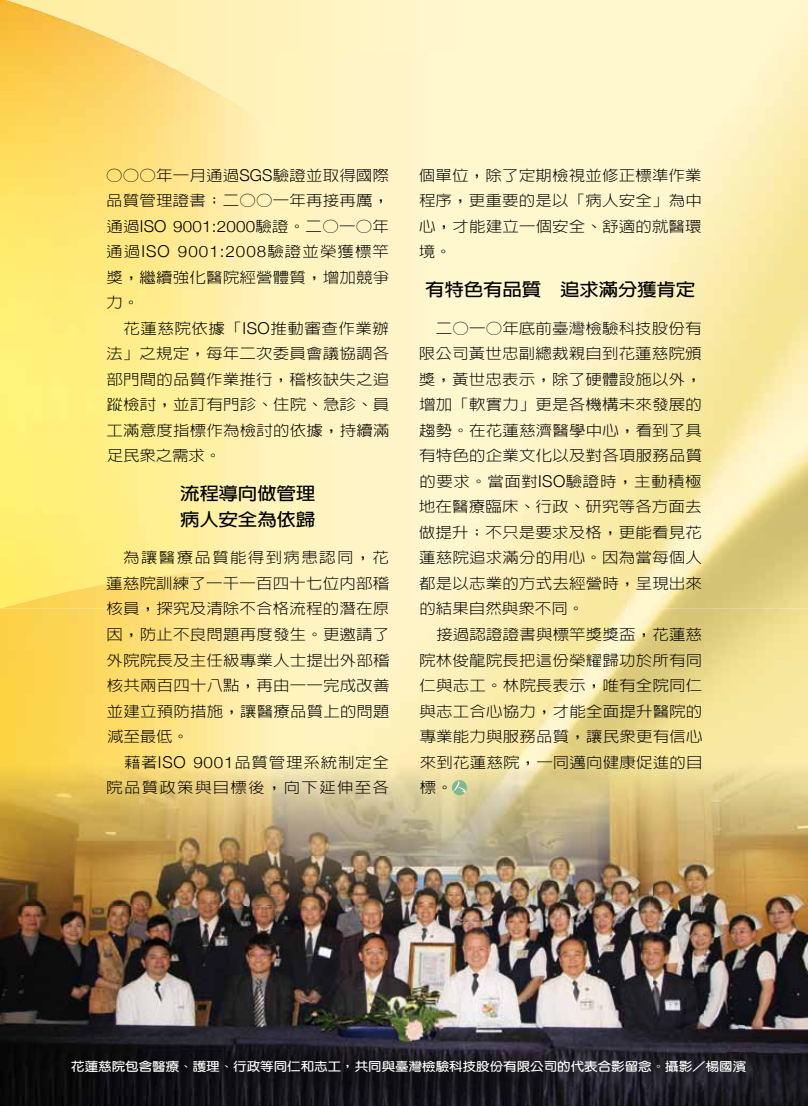
<style>
.page{position:relative;width:808px;height:1106px;background:#fff}
.page>*{position:absolute;margin:0;border:0;box-sizing:border-box;transform-origin:0 0}
.t1{font:700 17.55px/25.5px "Lin Gothic";letter-spacing:-.01em;color:#000;scale:1.11 1}
.t2{font:300 14.85px/25.5px "Lin Gothic";letter-spacing:.01em;color:#000;text-align:justify;scale:1.11 1}
.t3{font:300 14.85px/25.5px "Lin Gothic";letter-spacing:.075em;color:#000;text-align:right;scale:1.11 1}
.t4{font:700 12.15px "Yen Round";color:#fff;scale:1.11 1}
.s1{font-family:"Helvetica Neue";font-size:16.35px}
.s2{font-family:"Helvetica Neue";font-size:15.75px}
</style>
<div class="page">
<img style="left:0;top:0;width:289px;height:567px">
<img style="left:0;top:567px;width:289px;height:539px">
<img style="left:289px;top:608px;width:519px;height:498px">
<img style="left:718px;top:1037px;width:47px;height:11px">
<svg style="left:727px;top:1052px;width:28px;height:6px"></svg>
<svg style="left:739px;top:1020px;width:6px;height:10px"></svg>
<img style="left:718px;top:1034px;width:47px;height:1px">
<div style="left:452px;top:780px;width:15px;height:15px;background:#81b88e;border-radius:50%"></div>
<svg style="left:453px;top:780px;width:13px;height:13px"></svg>
<img style="left:0;top:166px;width:1px;height:343px">
<p class="t2" style="left:106px;top:162px;width:256px">○○○年一月通過<span class="s1">SGS</span>驗證並取得國際品質管理證書；二○○一年再接再厲，通過<span class="s1">ISO</span> <span class="s2">9001</span><span class="s1">:</span><span class="s2">2000</span>驗證。二○一○年通過<span class="s1">ISO</span> <span class="s2">9001</span><span class="s1">:</span><span class="s2">2008</span>驗證並榮獲標竿獎，繼續強化醫院經營體質，增加競爭力。</p>
<p class="t2" style="left:106px;top:315px;width:257px;text-indent:17px">花蓮慈院依據「<span class="s1">ISO</span>推動審查作業辦法」之規定，每年二次委員會議協調各部門間的品質作業推行，稽核缺失之追蹤檢討，並訂有門診、住院、急診、員工滿意度指標作為檢討的依據，持續滿足民眾之需求。</p>
<p class="t1" style="left:180px;top:481px;width:123px">流程導向做管理病人安全為依歸</p>
<p class="t2" style="left:106px;top:545px;width:257px;text-indent:17px">為讓醫療品質能得到病患認同，花蓮慈院訓練了一千一百四十七位內部稽核員，探究及清除不合格流程的潛在原因，防止不良問題再度發生。更邀請了外院院長及主任級專業人士提出外部稽核共兩百四十八點，再由一一完成改善並建立預防措施，讓醫療品質上的問題減至最低。</p>
<p class="t3" style="left:106px;top:749px;width:256px">藉著<span class="s1">ISO</span> <span class="s2">9001</span>品質管理系統制定全院品質政策與目標後，向下延伸至各</p>
<p class="t2" style="left:419px;top:162px;width:256px">個單位，除了定期檢視並修正標準作業程序，更重要的是以「病人安全」為中心，才能建立一個安全、舒適的就醫環境。</p>
<p class="t1" style="left:425px;top:277px;width:245px">有特色有品質 追求滿分獲肯定</p>
<p class="t2" style="left:419px;top:315px;width:257px;text-indent:17px">二○一○年底前臺灣檢驗科技股份有限公司黃世忠副總裁親自到花蓮慈院頒獎，黃世忠表示，除了硬體設施以外，增加「軟實力」更是各機構未來發展的趨勢。在花蓮慈濟醫學中心，看到了具有特色的企業文化以及對各項服務品質的要求。當面對<span class="s1">ISO</span>驗證時，主動積極地在醫療臨床、行政、研究等各方面去做提升；不只是要求及格，更能看見花蓮慈院追求滿分的用心。因為當每個人都是以志業的方式去經營時，呈現出來的結果自然與眾不同。</p>
<p class="t2" style="left:419px;top:621px;width:257px;text-indent:17px">接過認證證書與標竿獎獎盃，花蓮慈院林俊龍院長把這份榮耀歸功於所有同仁與志工。林院長表示，唯有全院同仁與志工合心協力，才能全面提升醫院的專業能力與服務品質，讓民眾更有信心來到花蓮慈院，一同邁向健康促進的目標。</p>
<p class="t4" style="left:71px;top:1060px;width:610px">花蓮慈院包含醫療、護理、行政等同仁和志工，共同與臺灣檢驗科技股份有限公司的代表合影留念。攝影／ 楊國濱</p>
</div>
